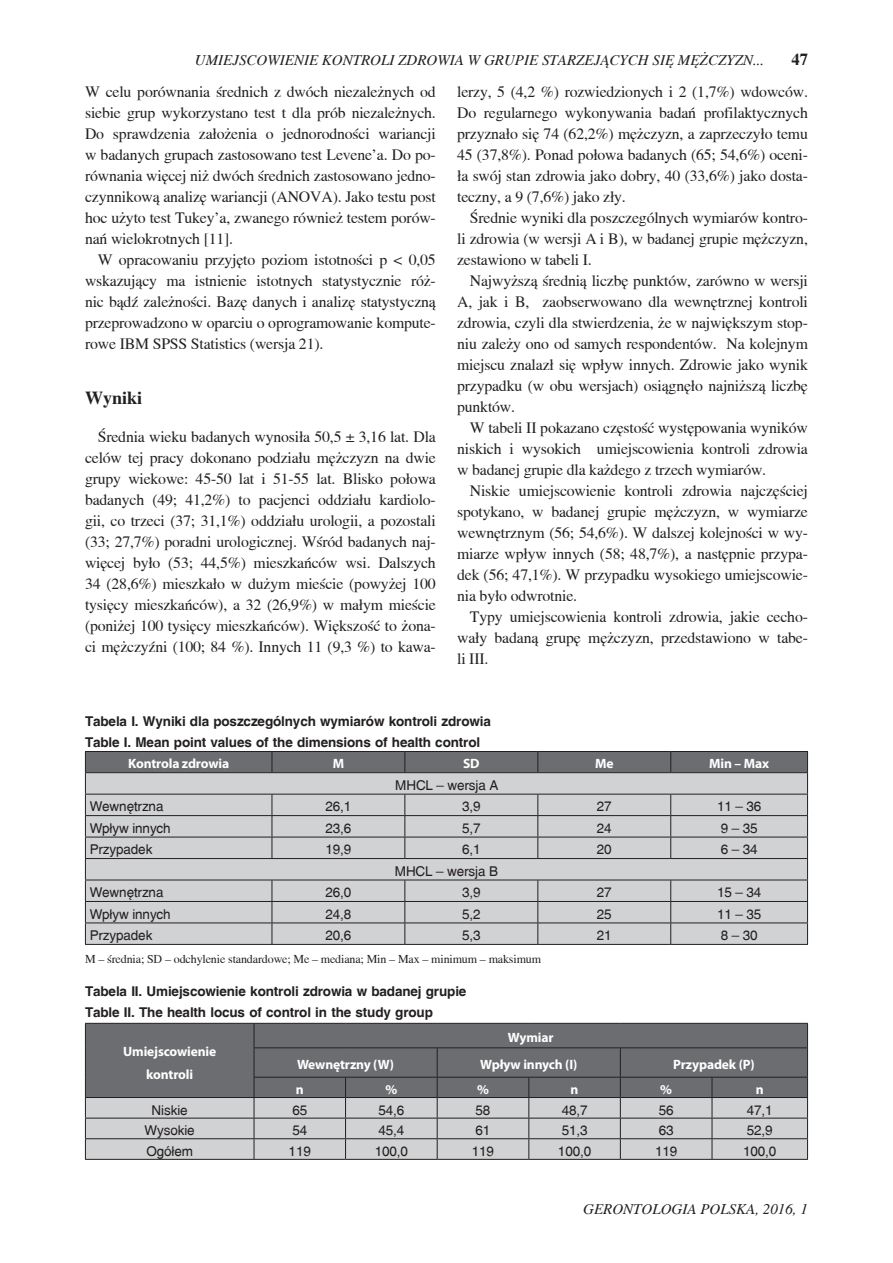
<style>
.page{position:relative;width:893px;height:1263px;background:#fff}
.page>*{position:absolute;margin:0;border:0;box-sizing:border-box;transform-origin:0 0}
.Poziom_1{font:700 18px "Toronto";color:#231f20}
.numer_strony_prawy{font:700 16.5px "Toronto";color:#231f20}
.Body_Text{font:15.75px/21px "Toronto";letter-spacing:-.01em;color:#231f20;text-align:justify}
.t1{font:italic 15px "Toronto";color:#231f20}
.tabela_tekst{font:13.5px "Switzerland";letter-spacing:-.01em;color:#231f20}
.tabela_tytuł{font:700 13.5px "Switzerland";letter-spacing:-.01em;color:#231f20}
.tabela_główka{font:700 13.5px "Myriad Pro";letter-spacing:-.01em;color:#fff}
.przypis{font:12px "Toronto";letter-spacing:-.01em;color:#231f20}
</style>
<div class="page">
<hr style="left:85px;top:944px;width:187px;height:1px;background:#231f20">
<hr style="left:272px;top:944px;width:133px;height:1px;background:#231f20">
<hr style="left:405px;top:944px;width:133px;height:1px;background:#231f20">
<hr style="left:538px;top:944px;width:133px;height:1px;background:#231f20">
<hr style="left:671px;top:944px;width:137px;height:1px;background:#231f20">
<svg style="left:85px;top:751px;width:723px;height:193px;background:#bdbdc0"></svg>
<hr style="left:85px;top:1023px;width:169px;height:1px;background:#231f20">
<hr style="left:254px;top:1023px;width:92px;height:1px;background:#231f20">
<hr style="left:346px;top:1023px;width:91px;height:1px;background:#231f20">
<hr style="left:437px;top:1023px;width:92px;height:1px;background:#231f20">
<hr style="left:529px;top:1023px;width:91px;height:1px;background:#231f20">
<hr style="left:620px;top:1023px;width:92px;height:1px;background:#231f20">
<hr style="left:712px;top:1023px;width:96px;height:1px;background:#231f20">
<hr style="left:85px;top:1159px;width:169px;height:1px;background:#231f20">
<hr style="left:254px;top:1159px;width:92px;height:1px;background:#231f20">
<hr style="left:346px;top:1159px;width:91px;height:1px;background:#231f20">
<hr style="left:437px;top:1159px;width:92px;height:1px;background:#231f20">
<hr style="left:529px;top:1159px;width:91px;height:1px;background:#231f20">
<hr style="left:620px;top:1159px;width:92px;height:1px;background:#231f20">
<hr style="left:712px;top:1159px;width:96px;height:1px;background:#231f20">
<svg style="left:85px;top:1024px;width:723px;height:135px;background:#949597"></svg>
<p class="t1" style="left:195px;top:52px;width:571px">UMIEJSCOWIENIE KONTROLI ZDROWIA W GRUPIE STARZEJĄCYCH SIĘ MĘŻCZYZN...</p>
<p class="numer_strony_prawy" style="left:791px;top:50px;width:18px">47</p>
<p class="Body_Text" style="left:85px;top:82px;width:352px">W celu porównania średnich z dwóch niezależnych od siebie grup wykorzystano test t dla prób niezależnych.<br>Do sprawdzenia założenia o jednorodności wariancji w badanych grupach zastosowano test Levene’a. Do po&shy;równania więcej niż dwóch średnich zastosowano jedno&shy;czynnikową analizę wariancji (ANOVA). Jako testu post hoc użyto test Tukey’a, zwanego również testem porów&shy;nań wielokrotnych [11].</p>
<p class="Body_Text" style="left:85px;top:250px;width:352px;text-indent:13px">W opracowaniu przyjęto poziom istotności p &lt; 0,05 wskazujący ma istnienie istotnych statystycznie róż&shy;nic bądź zależności. Bazę danych i analizę statystyczną przeprowadzono w oparciu o oprogramowanie kompute&shy;rowe IBM SPSS Statistics (wersja 21).</p>
<p class="Poziom_1" style="left:85px;top:388px;width:59px">Wyniki</p>
<p class="Body_Text" style="left:85px;top:427px;width:352px;text-indent:13px">Średnia wieku badanych wynosiła 50,5 ± 3,16 lat. Dla celów tej pracy dokonano podziału mężczyzn na dwie grupy wiekowe: 45-50 lat i 51-55 lat. Blisko połowa badanych (49; 41,2%) to pacjenci oddziału kardiolo&shy;gii, co trzeci (37; 31,1%) oddziału urologii, a pozostali (33; 27,7%) poradni urologicznej. Wśród badanych naj&shy;więcej było (53; 44,5%) mieszkańców wsi. Dalszych 34 (28,6%) mieszkało w dużym mieście (powyżej 100 tysięcy mieszkańców), a 32 (26,9%) w małym mieście (poniżej 100 tysięcy mieszkańców). Większość to żona&shy;ci mężczyźni (100; 84 %). Innych 11 (9,3 %) to kawa-</p>
<p class="Body_Text" style="left:457px;top:82px;width:352px">lerzy, 5 (4,2 %) rozwiedzionych i 2 (1,7%) wdowców.<br>Do regularnego wykonywania badań profilaktycznych przyznało się 74 (62,2%) mężczyzn, a zaprzeczyło temu 45 (37,8%). Ponad połowa badanych (65; 54,6%) oceni&shy;ła swój stan zdrowia jako dobry, 40 (33,6%) jako dosta&shy;teczny, a 9 (7,6%) jako zły.</p>
<p class="Body_Text" style="left:457px;top:208px;width:352px;text-indent:13px">Średnie wyniki dla poszczególnych wymiarów kontro&shy;li zdrowia (w wersji A i B), w badanej grupie mężczyzn, zestawiono w tabeli I.</p>
<p class="Body_Text" style="left:457px;top:271px;width:352px;text-indent:13px">Najwyższą średnią liczbę punktów, zarówno w wersji A, jak i B, zaobserwowano dla wewnętrznej kontroli zdrowia, czyli dla stwierdzenia, że w największym stop&shy;niu zależy ono od samych respondentów. Na kolejnym miejscu znalazł się wpływ innych. Zdrowie jako wynik przypadku (w obu wersjach) osiągnęło najniższą liczbę punktów.</p>
<p class="Body_Text" style="left:457px;top:418px;width:352px;text-indent:13px">W tabeli II pokazano częstość występowania wyników niskich i wysokich umiejscowienia kontroli zdrowia w badanej grupie dla każdego z trzech wymiarów.</p>
<p class="Body_Text" style="left:457px;top:481px;width:352px;text-indent:13px">Niskie umiejscowienie kontroli zdrowia najczęściej spotykano, w badanej grupie mężczyzn, w wymiarze wewnętrznym (56; 54,6%). W dalszej kolejności w wy&shy;miarze wpływ innych (58; 48,7%), a następnie przypa&shy;dek (56; 47,1%). W przypadku wysokiego umiejscowie&shy;nia było odwrotnie.</p>
<p class="Body_Text" style="left:457px;top:607px;width:352px;text-indent:13px">Typy umiejscowienia kontroli zdrowia, jakie cecho&shy;wały badaną grupę mężczyzn, przedstawiono w tabe&shy;li III.</p>
<p class="tabela_tytuł" style="left:85px;top:713px;width:407px">Tabela I. Wyniki dla poszczególnych wymiarów kontroli zdrowia</p>
<p class="tabela_tytuł" style="left:85px;top:734px;width:397px">Table I. Mean point values of the dimensions of health control</p>
<p class="tabela_główka" style="left:128px;top:755px;width:103px">Kontrola zdrowia</p>
<p class="tabela_główka" style="left:333px;top:755px;width:13px">M</p>
<p class="tabela_główka" style="left:463px;top:755px;width:18px">SD</p>
<p class="tabela_główka" style="left:595px;top:755px;width:20px">Me</p>
<p class="tabela_główka" style="left:709px;top:755px;width:61px">Min – Max</p>
<p class="tabela_tekst" style="left:395px;top:777px;width:105px">MHCL – wersja A</p>
<p class="tabela_tekst" style="left:90px;top:799px;width:75px">Wewnętrzna</p>
<p class="tabela_tekst" style="left:325px;top:799px;width:27px">26,1</p>
<p class="tabela_tekst" style="left:462px;top:799px;width:20px">3,9</p>
<p class="tabela_tekst" style="left:597px;top:799px;width:16px">27</p>
<p class="tabela_tekst" style="left:717px;top:799px;width:46px">11 – 36</p>
<p class="tabela_tekst" style="left:90px;top:820px;width:83px">Wpływ innych</p>
<p class="tabela_tekst" style="left:325px;top:820px;width:27px">23,6</p>
<p class="tabela_tekst" style="left:462px;top:820px;width:20px">5,7</p>
<p class="tabela_tekst" style="left:597px;top:820px;width:16px">24</p>
<p class="tabela_tekst" style="left:721px;top:820px;width:38px">9 – 35</p>
<p class="tabela_tekst" style="left:90px;top:841px;width:64px">Przypadek</p>
<p class="tabela_tekst" style="left:325px;top:841px;width:27px">19,9</p>
<p class="tabela_tekst" style="left:462px;top:841px;width:20px">6,1</p>
<p class="tabela_tekst" style="left:597px;top:841px;width:16px">20</p>
<p class="tabela_tekst" style="left:721px;top:841px;width:38px">6 – 34</p>
<p class="tabela_tekst" style="left:395px;top:863px;width:105px">MHCL – wersja B</p>
<p class="tabela_tekst" style="left:90px;top:884px;width:75px">Wewnętrzna</p>
<p class="tabela_tekst" style="left:325px;top:884px;width:27px">26,0</p>
<p class="tabela_tekst" style="left:462px;top:884px;width:20px">3,9</p>
<p class="tabela_tekst" style="left:597px;top:884px;width:16px">27</p>
<p class="tabela_tekst" style="left:717px;top:884px;width:46px">15 – 34</p>
<p class="tabela_tekst" style="left:90px;top:906px;width:83px">Wpływ innych</p>
<p class="tabela_tekst" style="left:325px;top:906px;width:27px">24,8</p>
<p class="tabela_tekst" style="left:462px;top:906px;width:20px">5,2</p>
<p class="tabela_tekst" style="left:597px;top:906px;width:16px">25</p>
<p class="tabela_tekst" style="left:717px;top:906px;width:46px">11 – 35</p>
<p class="tabela_tekst" style="left:90px;top:927px;width:64px">Przypadek</p>
<p class="tabela_tekst" style="left:325px;top:927px;width:27px">20,6</p>
<p class="tabela_tekst" style="left:462px;top:927px;width:20px">5,3</p>
<p class="tabela_tekst" style="left:597px;top:927px;width:16px">21</p>
<p class="tabela_tekst" style="left:721px;top:927px;width:38px">8 – 30</p>
<p class="przypis" style="left:85px;top:952px;width:458px">M – średnia; SD – odchylenie standardowe; Me – mediana; Min – Max – minimum – maksimum</p>
<p class="tabela_tytuł" style="left:85px;top:983px;width:383px">Tabela II. Umiejscowienie kontroli zdrowia w badanej grupie</p>
<p class="tabela_tytuł" style="left:85px;top:1004px;width:349px">Table II. The health locus of control in the study group</p>
<p class="tabela_główka" style="left:123px;top:1042px;width:95px">Umiejscowienie</p>
<p class="tabela_główka" style="left:146px;top:1065px;width:48px">kontroli</p>
<p class="tabela_główka" style="left:508px;top:1029px;width:47px">Wymiar</p>
<p class="tabela_główka" style="left:297px;top:1056px;width:99px">Wewnętrzny (W)</p>
<p class="tabela_główka" style="left:480px;top:1056px;width:99px">Wpływ innych (I)</p>
<p class="tabela_główka" style="left:673px;top:1056px;width:83px">Przypadek (P)</p>
<p class="tabela_główka" style="left:296px;top:1081px;width:9px">n</p>
<p class="tabela_główka" style="left:385px;top:1081px;width:13px">%</p>
<p class="tabela_główka" style="left:477px;top:1081px;width:13px">%</p>
<p class="tabela_główka" style="left:571px;top:1081px;width:9px">n</p>
<p class="tabela_główka" style="left:660px;top:1081px;width:13px">%</p>
<p class="tabela_główka" style="left:756px;top:1081px;width:9px">n</p>
<p class="tabela_tekst" style="left:152px;top:1102px;width:38px">Niskie</p>
<p class="tabela_tekst" style="left:292px;top:1102px;width:16px">65</p>
<p class="tabela_tekst" style="left:378px;top:1102px;width:27px">54,6</p>
<p class="tabela_tekst" style="left:476px;top:1102px;width:16px">58</p>
<p class="tabela_tekst" style="left:562px;top:1102px;width:27px">48,7</p>
<p class="tabela_tekst" style="left:659px;top:1102px;width:16px">56</p>
<p class="tabela_tekst" style="left:747px;top:1102px;width:27px">47,1</p>
<p class="tabela_tekst" style="left:145px;top:1122px;width:52px">Wysokie</p>
<p class="tabela_tekst" style="left:292px;top:1122px;width:16px">54</p>
<p class="tabela_tekst" style="left:378px;top:1122px;width:27px">45,4</p>
<p class="tabela_tekst" style="left:476px;top:1122px;width:16px">61</p>
<p class="tabela_tekst" style="left:562px;top:1122px;width:27px">51,3</p>
<p class="tabela_tekst" style="left:659px;top:1122px;width:16px">63</p>
<p class="tabela_tekst" style="left:747px;top:1122px;width:27px">52,9</p>
<p class="tabela_tekst" style="left:146px;top:1143px;width:48px">Ogółem</p>
<p class="tabela_tekst" style="left:289px;top:1143px;width:24px">119</p>
<p class="tabela_tekst" style="left:375px;top:1143px;width:35px">100,0</p>
<p class="tabela_tekst" style="left:472px;top:1143px;width:24px">119</p>
<p class="tabela_tekst" style="left:558px;top:1143px;width:35px">100,0</p>
<p class="tabela_tekst" style="left:655px;top:1143px;width:24px">119</p>
<p class="tabela_tekst" style="left:743px;top:1143px;width:35px">100,0</p>
<p class="t1" style="left:583px;top:1201px;width:226px">GERONTOLOGIA POLSKA, 2016, 1</p>
</div>
